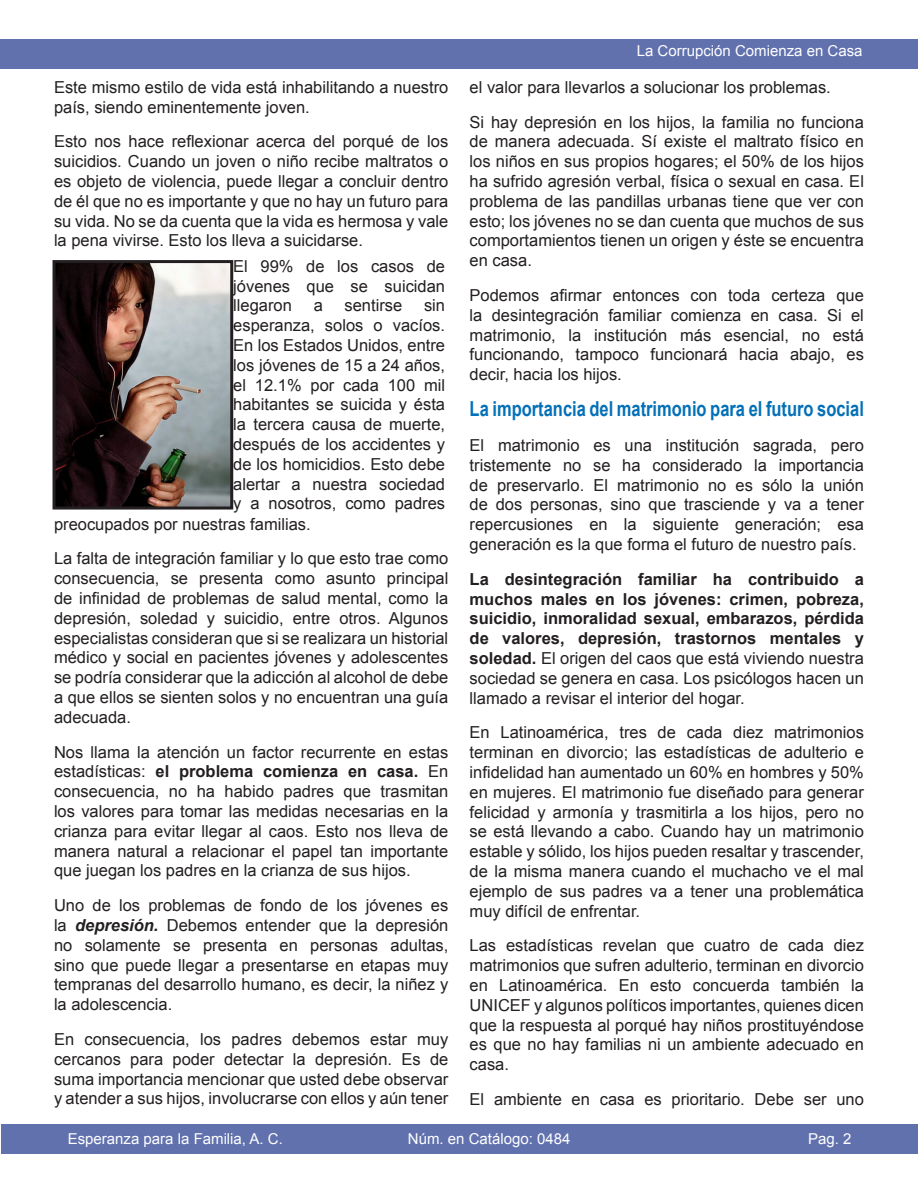
<style>
.page{position:relative;width:918px;height:1188px;background:#fff}
.page>*{position:absolute;margin:0;border:0;box-sizing:border-box;transform-origin:0 0}
.t1{font:700 20.7px "Arial";color:#0470b7;scale:.8 1}
.t2{font:16.5px/19.8px "Arial";color:#231f20;text-align:justify}
.t3{font:700 16.5px/19.8px "Arial";color:#231f20;text-align:justify}
.t4{font:15px "Arial";color:#fff}
.s1{font-weight:700}
.s2{font-weight:700;font-style:italic}
.s3{font-weight:400}
</style>
<div class="page">
<div style="left:1px;top:1124px;width:917px;height:29px;background:#6171ae"></div>
<div style="left:0;top:39px;width:918px;height:30px;background:#6171ae"></div>
<img style="left:57px;top:264px;width:172px;height:242px">
<div style="left:53px;top:260px;width:180px;height:250px;border:3px solid #231f20"></div>
<p class="t2" style="left:54px;top:77px;width:396px">Este mismo estilo de vida está inhabilitando a nuestro país, siendo eminentemente joven.</p>
<p class="t2" style="left:54px;top:132px;width:396px">Esto nos hace reflexionar acerca del porqué de los suicidios. Cuando un joven o niño recibe maltratos o es objeto de violencia, puede llegar a concluir dentro de él que no es importante y que no hay un futuro para su vida. No se da cuenta que la vida es hermosa y vale la pena vivirse. Esto los lleva a suicidarse.</p>
<p class="t2" style="left:233px;top:256px;width:213px">El 99% de los casos de jóvenes que se suicidan llegaron</p>
<p class="t2" style="left:233px;top:296px;width:213px;text-indent:191px">sin esperanza, solos o vacíos.<br>En los Estados Unidos, entre los jóvenes de 15 a 24 años, el 12.1% por cada 100 mil habitantes se suicida y ésta la tercera causa de muerte, después de los accidentes y de los homicidios. Esto debe alertar a nuestra sociedad y a nosotros, como padres</p>
<p class="t2" style="left:314px;top:296px;width:11px">a</p>
<p class="t2" style="left:345px;top:296px;width:59px">sentirse</p>
<p class="t2" style="left:54px;top:514px;width:258px">preocupados por nuestras familias.</p>
<p class="t2" style="left:54px;top:549px;width:396px">La falta de integración familiar y lo que esto trae como consecuencia, se presenta como asunto principal de infinidad de problemas de salud mental, como la depresión, soledad y suicidio, entre otros. Algunos especialistas consideran que si se realizara un historial médico y social en pacientes jóvenes y adolescentes se podría considerar que la adicción al alcohol de debe a que ellos se sienten solos y no encuentran una guía adecuada.</p>
<p class="t2" style="left:54px;top:742px;width:396px">Nos llama la atención un factor recurrente en estas estadísticas: <span class="s1">el problema comienza en casa.</span> En consecuencia, no ha habido padres que trasmitan los valores para tomar las medidas necesarias en la crianza para evitar llegar al caos. Esto nos lleva de manera natural a relacionar el papel tan importante que juegan los padres en la crianza de sus hijos.</p>
<p class="t2" style="left:54px;top:896px;width:396px">Uno de los problemas de fondo de los jóvenes es la <span class="s2">depresión.</span> Debemos entender que la depresión no solamente se presenta en personas adultas, sino que puede llegar a presentarse en etapas muy tempranas del desarrollo humano, es decir, la niñez y la adolescencia.</p>
<p class="t2" style="left:54px;top:1029px;width:396px">En consecuencia, los padres debemos estar muy cercanos para poder detectar la depresión. Es de suma importancia mencionar que usted debe observar y atender a sus hijos, involucrarse con ellos y aún tener</p>
<p class="t4" style="left:637px;top:41px;width:227px">La Corrupción Comienza en Casa</p>
<p class="t2" style="left:470px;top:77px;width:363px">el valor para llevarlos a solucionar los problemas.</p>
<p class="t2" style="left:470px;top:112px;width:396px">Si hay depresión en los hijos, la familia no funciona de manera adecuada. Sí existe el maltrato físico en los niños en sus propios hogares; el 50% de los hijos ha sufrido agresión verbal, física o sexual en casa. El problema de las pandillas urbanas tiene que ver con esto; los jóvenes no se dan cuenta que muchos de sus comportamientos tienen un origen y éste se encuentra en casa.</p>
<p class="t2" style="left:470px;top:285px;width:396px">Podemos afirmar entonces con toda certeza que la desintegración familiar comienza en casa. Si el matrimonio, la institución más esencial, no está funcionando, tampoco funcionará hacia abajo, es decir, hacia los hijos.</p>
<p class="t1" style="left:470px;top:395px;width:494px">La importancia del matrimonio para el futuro social</p>
<p class="t2" style="left:470px;top:435px;width:396px">El matrimonio es una institución sagrada, pero tristemente no se ha considerado la importancia de preservarlo. El matrimonio no es sólo la unión de dos personas, sino que trasciende y va a tener repercusiones en la siguiente generación; esa generación es la que forma el futuro de nuestro país.</p>
<p class="t3" style="left:470px;top:570px;width:396px">La desintegración familiar ha contribuido a muchos males en los jóvenes: crimen, pobreza, suicidio, inmoralidad sexual, embarazos, pérdida de valores, depresión, trastornos mentales y soledad. <span class="s3">El origen del caos que está viviendo nuestra sociedad se genera en casa. Los psicólogos hacen un llamado a revisar el interior del hogar.</span></p>
<p class="t2" style="left:470px;top:723px;width:396px">En Latinoamérica, tres de cada diez matrimonios terminan en divorcio; las estadísticas de adulterio e infidelidad han aumentado un 60% en hombres y 50% en mujeres. El matrimonio fue diseñado para generar felicidad y armonía y trasmitirla a los hijos, pero no se está llevando a cabo. Cuando hay un matrimonio estable y sólido, los hijos pueden resaltar y trascender, de la misma manera cuando el muchacho ve el mal ejemplo de sus padres va a tener una problemática muy difícil de enfrentar.</p>
<p class="t2" style="left:470px;top:936px;width:396px">Las estadísticas revelan que cuatro de cada diez matrimonios que sufren adulterio, terminan en divorcio en Latinoamérica. En esto concuerda también la UNICEF y algunos políticos importantes, quienes dicen que la respuesta al porqué hay niños prostituyéndose es que no hay familias ni un ambiente adecuado en casa.</p>
<p class="t2" style="left:470px;top:1089px;width:396px">El ambiente en casa es prioritario. Debe ser uno</p>
<p class="t4" style="left:68px;top:1129px;width:217px">Esperanza para la Familia, A. C.</p>
<p class="t4" style="left:408px;top:1129px;width:164px">Núm. en Catálogo: 0484</p>
<p class="t4" style="left:808px;top:1129px;width:45px">Pag. 2</p>
</div>
